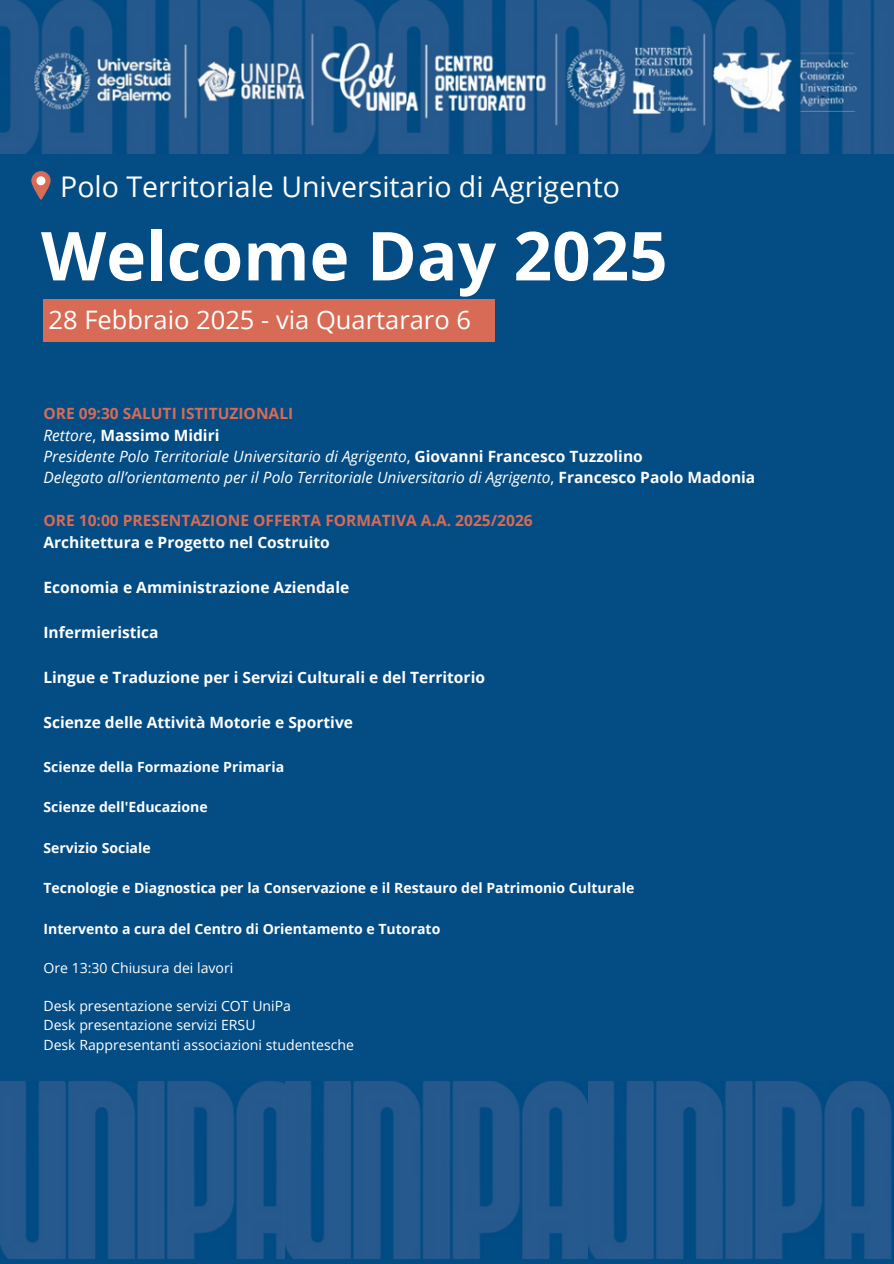
<style>
.page{position:relative;width:894px;height:1264px;background:#fff}
.page>*{position:absolute;margin:0;border:0;box-sizing:border-box;transform-origin:0 0}
.t1{font:700 67.5px "Open Sans";color:#fff}
.t2{font:28.5px "Open Sans";color:#fff}
.t3{font:25.5px "Open Sans";color:#fff}
.t4{font:italic 15.6px "Open Sans";color:#fff}
.t5{font:700 15.6px "Open Sans";color:#fff}
.t6{font:700 15.6px/21.3px "Open Sans";color:#d76b56}
.t7{font:700 14.1px "Open Sans";color:#fff}
.t8{font:14.1px "Open Sans";color:#fff}
.s1{font-weight:400;font-style:italic}
.s2{font-weight:400}
.s3{font-style:normal}
.s4{font-weight:700;font-style:normal}
.s5{color:#fff}
</style>
<div class="page">
<div style="left:0;top:0;width:893px;height:1263px;background:#034c84"></div>
<img style="left:0;top:0;width:893px;height:153px">
<img style="left:0;top:1081px;width:285px;height:177px">
<img style="left:285px;top:1081px;width:303px;height:177px">
<img style="left:588px;top:1081px;width:304px;height:177px">
<svg style="left:31px;top:171px;width:19px;height:29px"></svg>
<div style="left:43px;top:299px;width:452px;height:43px;background:#d76b56"></div>
<p class="t2" style="left:60px;top:167px;width:561px">Polo Territoriale Universitario di Agrigento</p>
<p class="t1" style="left:41px;top:208px;width:628px">Welcome Day 2025</p>
<h2 class="t3" style="left:49px;top:301px;width:424px">28 Febbraio 2025 - via Quartararo 6</h2>
<h1 class="t6" style="left:43px;top:402px;width:251px">ORE 09:30 SALUTI ISTITUZIONALI</h1>
<h3 class="t5" style="left:43px;top:424px;width:177px"><span class="s1">Rettore</span><span class="s2">,</span> Massimo Midiri</h3>
<p class="t4" style="left:43px;top:445px;width:600px">Presidente Polo Territoriale Universitario di Agrigento<span class="s3">,</span> <span class="s4">Giovanni Francesco Tuzzolino</span></p>
<p class="t4" style="left:43px;top:466px;width:713px">Delegato all’orientamento per il Polo Territoriale Universitario di Agrigento<span class="s3">,</span> <span class="s4">Francesco Paolo Madonia</span></p>
<p class="t6" style="left:43px;top:509px;width:490px">ORE 10:00 PRESENTAZIONE OFFERTA FORMATIVA A.A. 2025/2026<br><span class="s5">Architettura e Progetto nel Costruito</span></p>
<p class="t5" style="left:43px;top:576px;width:307px">Economia e Amministrazione Aziendale</p>
<h4 class="t5" style="left:43px;top:621px;width:117px">Infermieristica</h4>
<h5 class="t5" style="left:43px;top:666px;width:443px">Lingue e Traduzione per i Servizi Culturali e del Territorio</h5>
<h5 class="t5" style="left:43px;top:711px;width:311px">Scienze delle Attività Motorie e Sportive</h5>
<h5 class="t7" style="left:43px;top:756px;width:242px">Scienze della Formazione Primaria</h5>
<h5 class="t7" style="left:43px;top:797px;width:166px">Scienze dell'Educazione</h5>
<h5 class="t7" style="left:43px;top:837px;width:109px">Servizio Sociale</h5>
<h5 class="t7" style="left:43px;top:878px;width:592px">Tecnologie e Diagnostica per la Conservazione e il Restauro del Patrimonio Culturale</h5>
<h5 class="t7" style="left:43px;top:918px;width:398px">Intervento a cura del Centro di Orientamento e Tutorato</h5>
<h5 class="t8" style="left:43px;top:957px;width:191px">Ore 13:30 Chiusura dei lavori</h5>
<h5 class="t8" style="left:43px;top:996px;width:249px">Desk presentazione servizi COT UniPa</h5>
<p class="t8" style="left:43px;top:1015px;width:213px">Desk presentazione servizi ERSU</p>
<p class="t8" style="left:43px;top:1034px;width:312px">Desk Rappresentanti associazioni studentesche</p>
</div>
